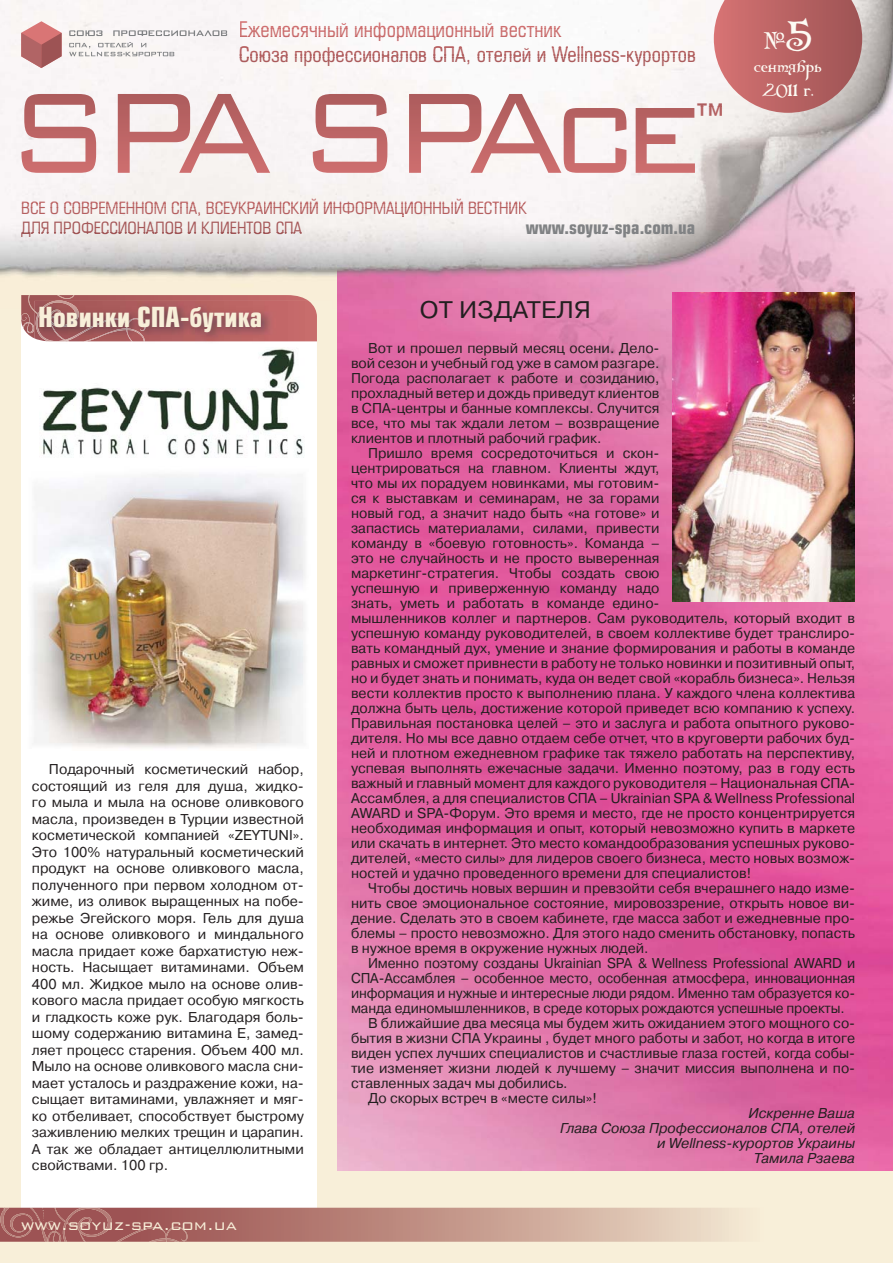
<style>
.page{position:relative;width:893px;height:1263px;background:#f8efd9}
.page>*{position:absolute;margin:0;border:0;box-sizing:border-box;transform-origin:0 0}
.t1{font:34.8px "Pragmatica C";color:#b05d5e;scale:.9 1}
.t2{font:700 27px "Europe Cond";color:#f8efd9}
.t3{font:24px "Pragmatica C";letter-spacing:.01em;color:#231f20}
.t4{font:21px/25.2px "Europe Cond";color:#b46060}
.t5{font:21px "Arlekino";color:#fdfbf4}
.t6{font:700 18px "Europe Cond";color:#808284}
.t7{font:300 18px "Bank Gothic BT";color:#f8efd9}
.t8{font:16.5px/19.8px "Europe Cond";color:#be6566}
.t9{font:16.5px/24px "Arlekino";color:#fdfbf4;text-align:center}
.t10{font:14.25px/15px "Pragmatica C";color:#231f20;text-align:justify}
.t11{font:14.25px "Pragmatica C";color:#231f20;scale:.96 1}
.t12{font:italic 14.25px/15px "Pragmatica C";color:#231f20;text-align:right}
.s1{color:#d37172}
.s2{color:#cf6f6f}
.s3{color:#d06f70}
.s4{color:#d17071}
.s5{color:#d27071}
.s6{color:#ba6364}
.s7{color:#ba6363}
.s8{color:#ad5c5d}
.s9{color:#b56061}
.s10{color:#b15f5f}
.s11{font-size:36px}
.s12{color:#c06767}
.s13{color:#a65859}
</style>
<div class="page">
<img style="left:338px;top:308px;width:555px;height:862px">
<img style="left:0;top:0;width:893px;height:308px">
<svg style="left:22px;top:94px;width:673px;height:79px;background:#e3c1c1"></svg>
<svg style="left:69px;top:30px;width:158px;height:6px"></svg>
<svg style="left:69px;top:42px;width:105px;height:14px"></svg>
<svg style="left:21px;top:21px;width:41px;height:47px;background:#c88989"></svg>
<svg style="left:714px;top:0;width:148px;height:113px;background:#bf7676"></svg>
<img style="left:672px;top:293px;width:182px;height:308px">
<div style="left:21px;top:315px;width:296px;height:892px;background:#fff"></div>
<svg style="left:0;top:1208px;width:732px;height:34px;background:#bd8b82"></svg>
<img style="left:42px;top:366px;width:262px;height:92px">
<img style="left:317px;top:301px;width:15px;height:7px">
<img style="left:45px;top:341px;width:272px;height:25px">
<img style="left:309px;top:301px;width:8px;height:40px">
<svg style="left:21px;top:295px;width:288px;height:46px;background:#a86163"></svg>
<img style="left:32px;top:474px;width:273px;height:275px">
<h3 class="t4" style="left:239px;top:19px;width:459px"><span class="s1">Е</span><span class="s2">ж</span><span class="s3">е</span><span class="s2">м</span><span class="s3">ес</span><span class="s2">ячны</span><span class="s4">й</span> <span class="s2">ин</span><span class="s5">ф</span><span class="s3">ор</span><span class="s2">м</span><span class="s3">а</span><span class="s2">ци</span><span class="s3">о</span><span class="s2">нны</span><span class="s4">й</span> <span class="s2">в</span><span class="s3">ес</span><span class="s2">тник<br></span><span class="s6">С</span>оюза про<span class="s7">ф</span>ессионалов <span class="s6">СПА</span><span class="s8">,</span> отеле<span class="s9">й</span> и <span class="s6">W</span>e<span class="s6">ll</span>ness<span class="s10">-</span>курортов</h3>
<h1 class="t1" style="left:697px;top:103px;width:31px">™</h1>
<h3 class="t5" style="left:764px;top:31px;width:49px">№<span class="s11">5</span></h3>
<p class="t9" style="left:754px;top:57px;width:69px">сентябрь<br>2011 г.</p>
<p class="t8" style="left:21px;top:200px;width:507px">ВСЕ О СОВРЕМЕННОМ СПА<span class="s9">,</span> ВСЕУКРАИНСК<span class="s12">ИЙ</span> ИНФОРМАЦИОННЫ<span class="s12">Й</span> ВЕСТНИК<br><span class="s13">ДЛЯ ПРОФЕССИОНАЛОВ И КЛИЕНТОВ СПА</span></p>
<p class="t6" style="left:526px;top:221px;width:171px">www.soyuz-spa.com.ua</p>
<h2 class="t2" style="left:38px;top:307px;width:226px">Новинки СПА-бутика</h2>
<p class="t10" style="left:32px;top:763px;width:273px;line-height:16.5px;text-indent:17px">Подарочный косметический набор, состоящий из геля для душа, жидко&shy;го мыла и мыла на основе оливкового масла, произведен в Турции известной косметической компанией «ZEYTUNI».<br>Это 100% натуральный косметический продукт на основе оливкового масла, полученного при первом холодном от&shy;жиме, из оливок выращенных на побе&shy;режье Эгейского моря. Гель для душа на основе оливкового и миндального масла придает коже бархатистую неж&shy;ность. Насыщает витаминами. Объем 400 мл. Жидкое мыло на основе олив&shy;кового масла придает особую мягкость и гладкость коже рук. Благодаря боль&shy;шому содержанию витамина Е, замед&shy;ляет процесс старения. Объем 400 мл.<br>Мыло на основе оливкового масла сни&shy;мает усталось и раздражение кожи, на&shy;сыщает витаминами, увлажняет и мяг&shy;ко отбеливает, способствует быстрому заживлению мелких трещин и царапин.<br>А так же обладает антицеллюлитными свойствами. 100 гр.</p>
<p class="t7" style="left:21px;top:1213px;width:217px">www.soyuz-spa.com.ua</p>
<h3 class="t3" style="left:420px;top:301px;width:173px">ОТ ИЗДАТЕЛЯ</h3>
<p class="t10" style="left:351px;top:342px;width:310px;text-indent:17px">Вот и прошел первый месяц осени. Дело&shy;вой сезон и учебный год уже в самом разгаре.<br>Погода располагает к работе и созиданию, прохладный ветер и дождь приведут клиентов в СПА-центры и банные комплексы. Случится все, что мы так ждали летом – возвращение клиентов и плотный рабочий график.</p>
<p class="t10" style="left:351px;top:447px;width:506px;text-align:left;text-indent:17px">Пришло время сосредоточиться и скон-<br>центрироваться на главном. Клиенты ждут,<br>что мы их порадуем новинками, мы готовим-<br>ся к выставкам и семинарам, не за горами<br>новый год, а значит надо быть «на готове» и<br>запастись материалами, силами, привести<br>команду в «боевую готовность». Команда –<br>это не случайность и не просто выверенная<br>маркетинг-стратегия. Чтобы создать свою<br>успешную и приверженную команду надо<br>знать, уметь и работать в команде едино-<br>мышленников коллег и партнеров. Сам руководитель, который входит в успешную команду руководителей, в своем коллективе будет транслиро&shy;вать командный дух, умение и знание формирования и работы в команде равных и сможет привнести в работу не только новинки и позитивный опыт, но и будет знать и понимать, куда он ведет свой «корабль бизнеса». Нельзя вести коллектив просто к выполнению плана. У каждого члена коллектива должна быть цель, достижение которой приведет всю компанию к успеху.<br>Правильная постановка целей – это и заслуга и работа опытного руково&shy;дителя. Но мы все давно отдаем себе отчет, что в круговерти рабочих буд&shy;ней и плотном ежедневном графике так тяжело работать на перспективу, успевая выполнять ежечасные задачи. Именно поэтому, раз в году есть важный и главный момент для каждого руководителя – Национальная СПА-Ассамблея, а для специалистов СПА – Ukrainian SPA &amp; Wellness Professional AWARD и SPA-Форум. Это время и место, где не просто концентрируется необходимая информация и опыт, который невозможно купить в маркете или скачать в интернет. Это место командообразования успешных руково&shy;дителей, «место силы» для лидеров своего бизнеса, место новых возмож&shy;ностей и удачно проведенного времени для специалистов!</p>
<p class="t10" style="left:351px;top:882px;width:506px;text-indent:17px">Чтобы достичь новых вершин и превзойти себя вчерашнего надо изме&shy;нить свое эмоциональное состояние, мировоззрение, открыть новое ви&shy;дение. Сделать это в своем кабинете, где масса забот и ежедневные про&shy;блемы – просто невозможно. Для этого надо сменить обстановку, попасть в нужное время в окружение нужных людей.</p>
<p class="t11" style="left:368px;top:958px;width:509px">Именно поэтому созданы Ukrainian SPA &amp; Wellness Professional AWARD и</p>
<p class="t11" style="left:351px;top:973px;width:527px">СПА-Ассамблея – особенное место, особенная атмосфера, инновационная</p>
<p class="t11" style="left:351px;top:988px;width:527px">информация и нужные и интересные люди рядом. Именно там образуется ко-</p>
<p class="t11" style="left:351px;top:1003px;width:516px">манда единомышленников, в среде которых рождаются успешные проекты.</p>
<p class="t10" style="left:368px;top:1017px;width:489px">В ближайшие два месяца мы будем жить ожиданием этого мощного со-</p>
<p class="t10" style="left:351px;top:1032px;width:506px">бытия в жизни СПА Украины , будет много работы и забот, но когда в итоге</p>
<p class="t10" style="left:351px;top:1047px;width:506px">виден успех лучших специалистов и счастливые глаза гостей, когда собы-</p>
<p class="t10" style="left:351px;top:1062px;width:506px">тие изменяет жизни людей к лучшему – значит миссия выполнена и по-</p>
<p class="t10" style="left:351px;top:1077px;width:218px">ставленных задач мы добились.</p>
<p class="t10" style="left:368px;top:1092px;width:230px">До скорых встреч в «месте силы»!</p>
<p class="t12" style="left:560px;top:1107px;width:297px">Искренне Ваша<br>Глава Союза Профессионалов СПА, отелей и Wellness-курортов Украины<br>Тамила Рзаева</p>
</div>
